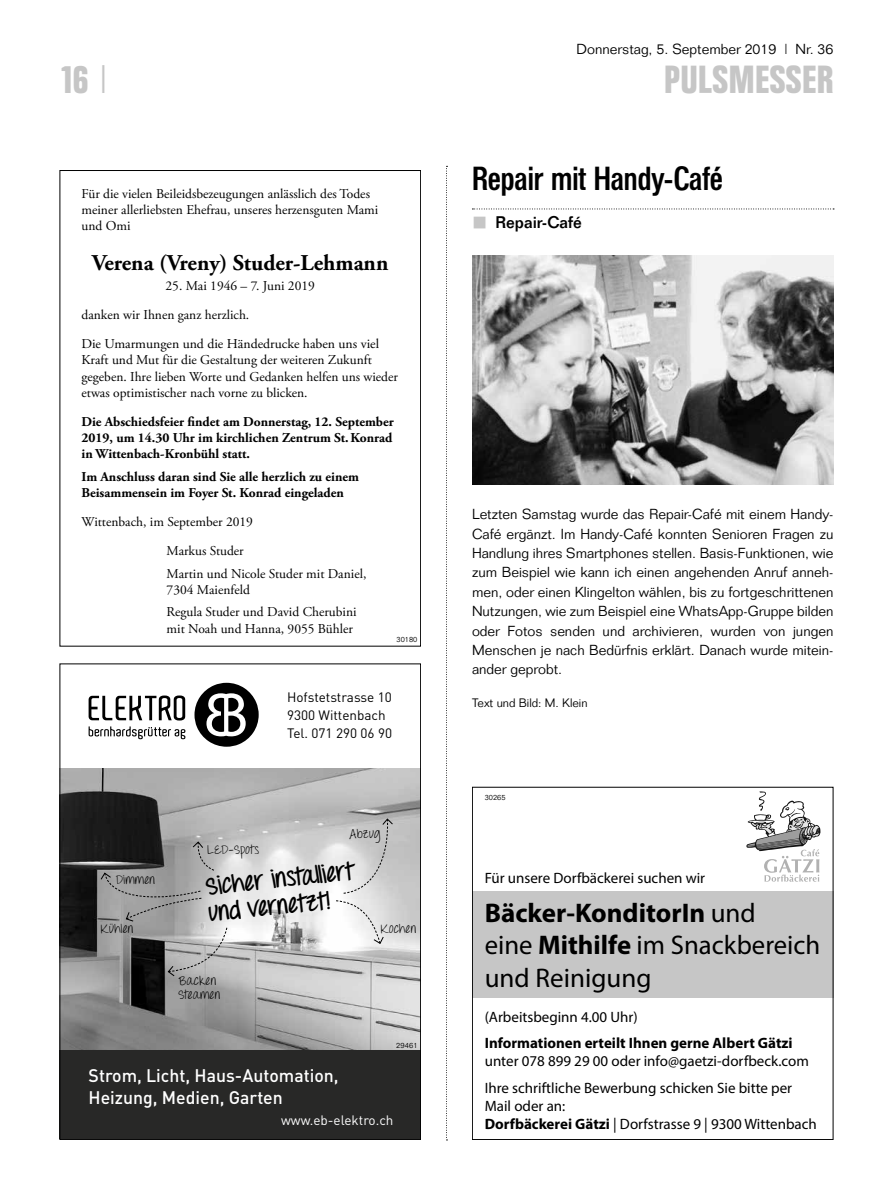
<style>
.page{position:relative;width:893px;height:1191px;background:#fff}
.page>*{position:absolute;margin:0;border:0;box-sizing:border-box;transform-origin:0 0}
.t1{font:700 39px "Folio Condensed BQ";letter-spacing:.02em;color:#c6c6c6}
.t2{font:500 33px "Folio Condensed BQ";color:#000}
.t3{font:27px/32.4px "Myriad Pro";color:#000}
.t4{font:700 24.3px/26.4px "Throw My Hands Upinthe Air";color:#000}
.t5{font:700 22.5px "Adobe Garamond Pro";color:#000}
.t6{font:500 18px/22.5px "DIN";color:#fff}
.t7{font:500 16.5px "Folio";color:#000}
.t8{font:15px/26.5px "Myriad Pro";color:#000}
.t9{font:700 15px "Myriad Pro";color:#000}
.t10{font:300 14.25px/19.4px "Folio";color:#000;text-align:justify}
.t11{font:13.5px/16.2px "Adobe Garamond Pro";color:#000}
.t12{font:700 13.5px/16.2px "Adobe Garamond Pro";color:#000;text-align:justify}
.t13{font:13.5px/18px "DIN";color:#000}
.t14{font:13.5px "DIN";color:#fff}
.t15{font:12.75px/13.6px "Throw My Hands Upinthe Air";letter-spacing:.02em;color:#000}
.t16{font:300 12px "Folio";color:#000}
.t17{font:300 7.5px "Folio";color:#000}
.s1{font-family:"Folio";font-weight:300}
.s2{font-weight:700}
</style>
<div class="page">
<svg style="left:446px;top:166px;width:1px;height:974px"></svg>
<div style="left:472px;top:891px;width:361px;height:106px;background:#c6c6c6"></div>
<svg style="left:746px;top:791px;width:74px;height:90px"></svg>
<svg style="left:472px;top:209px;width:362px;height:1px"></svg>
<img style="left:472px;top:255px;width:361px;height:230px">
<div style="left:60px;top:1049px;width:361px;height:90px;background:#282827"></div>
<img style="left:62px;top:768px;width:357px;height:281px">
<svg style="left:194px;top:683px;width:65px;height:63px"></svg>
<svg style="left:89px;top:695px;width:96px;height:25px"></svg>
<svg style="left:89px;top:726px;width:96px;height:13px"></svg>
<svg style="left:343px;top:818px;width:50px;height:76px;background:#ccc"></svg>
<svg style="left:100px;top:841px;width:128px;height:136px;background:#8f8f8f"></svg>
<svg style="left:335px;top:900px;width:49px;height:44px"></svg>
<p class="t10" style="left:577px;top:39px;width:258px">Donnerstag, 5. September 2019 | Nr. 36</p>
<h1 class="t1" style="left:60px;top:58px;width:50px">16 <span class="s1">|</span></h1>
<h1 class="t1" style="left:664px;top:58px;width:171px">PULSMESSER</h1>
<p class="t11" style="left:82px;top:186px;width:298px">Für die vielen Beileidsbezeugungen anlässlich des Todes meiner allerliebsten Ehefrau, unseres herzensguten Mami und Omi</p>
<h3 class="t5" style="left:92px;top:250px;width:298px">Verena (Vreny) Studer-Lehmann</h3>
<p class="t11" style="left:82px;top:272px;width:299px;line-height:29px;text-indent:84px">25. Mai 1946 – 7. Juni 2019<br>danken wir Ihnen ganz herzlich.<br>Die Umarmungen und die Händedrucke haben uns viel</p>
<p class="t11" style="left:82px;top:352px;width:318px">Kraft und Mut für die Gestaltung der weiteren Zukunft gegeben. Ihre lieben Worte und Gedanken helfen uns wieder etwas optimistischer nach vorne zu blicken.</p>
<p class="t12" style="left:82px;top:414px;width:314px">Die Abschiedsfeier ndet am Donnerstag, 12. September 2019, um 14.30 Uhr im kirchlichen Zentrum St. Konrad in Wittenbach-Kronbühl statt.</p>
<p class="t12" style="left:82px;top:469px;width:279px">Im Anschluss daran sind Sie alle herzlich zu einem<br>Beisammensein im Foyer St. Konrad eingeladen</p>
<p class="t11" style="left:167px;top:508px;width:88px;line-height:29px;text-indent:-85px">Wittenbach, im September 2019<br>Markus Studer</p>
<p class="t11" style="left:167px;top:565px;width:201px">Martin und Nicole Studer mit Daniel,<br>7304 Maienfeld</p>
<p class="t11" style="left:167px;top:604px;width:192px">Regula Studer und David Cherubini mit Noah und Hanna, 9055 Bühler</p>
<p class="t17" style="left:396px;top:634px;width:22px">30180</p>
<p class="t13" style="left:287px;top:688px;width:107px">Hofstetstrasse 10<br>9300 Wittenbach<br>Tel. 071 290 06 90</p>
<p class="t15" style="left:349px;top:828px;width:32px">Abzug</p>
<p class="t15" style="left:208px;top:844px;width:53px">LED-Spots</p>
<h3 class="t4" style="left:205px;top:875px;width:151px;rotate:-6deg">Sicher installiert und vernetzt!</h3>
<p class="t15" style="left:116px;top:873px;width:41px">Dimmen</p>
<p class="t15" style="left:101px;top:922px;width:34px">Kühlen</p>
<p class="t15" style="left:381px;top:923px;width:37px">Kochen</p>
<p class="t15" style="left:179px;top:975px;width:43px">Backen<br>Steamen</p>
<h3 class="t6" style="left:89px;top:1063px;width:252px">Strom, Licht, Haus-Automation,<br>Heizung, Medien, Garten</h3>
<p class="t17" style="left:396px;top:1040px;width:23px">29461</p>
<p class="t14" style="left:281px;top:1111px;width:114px">www.eb-elektro.ch</p>
<h2 class="t2" style="left:472px;top:160px;width:252px">Repair mit Handy-Café</h2>
<p class="t7" style="left:495px;top:213px;width:88px">Repair-Café</p>
<p class="t10" style="left:472px;top:504px;width:363px">Letzten Samstag wurde das Repair-Café mit einem Handy-Café ergänzt. Im Handy-Café konnten Senioren Fragen zu Handlung ihres Smartphones stellen. Basis-Funktionen, wie zum Beispiel wie kann ich einen angehenden Anruf anneh&shy;men, oder einen Klingelton wählen, bis zu fortgeschrittenen Nutzungen, wie zum Beispiel eine WhatsApp-Gruppe bilden oder Fotos senden und archivieren, wurden von jungen Menschen je nach Bedürfnis erklärt. Danach wurde mitein&shy;ander geprobt.</p>
<p class="t16" style="left:472px;top:696px;width:117px">Text und Bild: M. Klein</p>
<p class="t17" style="left:485px;top:792px;width:22px">30265</p>
<p class="t8" style="left:485px;top:864px;width:222px">Für unsere Dorfbäckerei suchen wir</p>
<h3 class="t3" style="left:485px;top:896px;width:337px"><span class="s2">Bäcker-KonditorIn</span> und<br>eine <span class="s2">Mithilfe</span> im Snackbereich und Reinigung</h3>
<p class="t8" style="left:485px;top:1003px;width:154px">(Arbeitsbeginn 4.00 Uhr)</p>
<p class="t9" style="left:485px;top:1033px;width:309px">Informationen erteilt Ihnen gerne Albert Gätzi</p>
<p class="t8" style="left:485px;top:1047px;width:326px">unter 078 899 29 00 oder info@gaetzi-dorfbeck.com<br>Ihre schriftliche Bewerbung schicken Sie bitte per</p>
<p class="t8" style="left:485px;top:1096px;width:334px;line-height:18px">Mail oder an:<br><span class="s2">Dorfbäckerei Gätzi</span> | Dorfstrasse 9 | 9300 Wittenbach</p>
</div>
